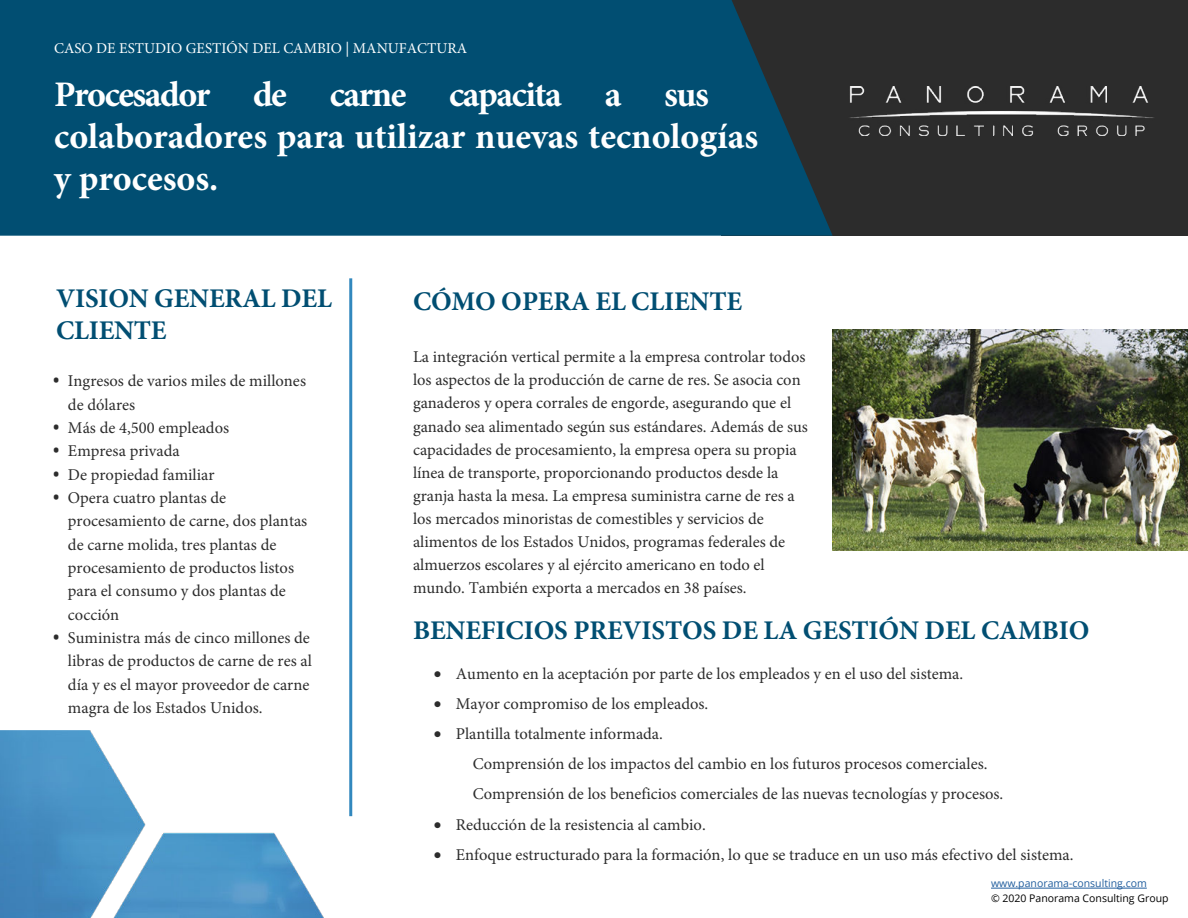
<style>
.page{position:relative;width:1188px;height:918px;background:#fff}
.page>*{position:absolute;margin:0;border:0;box-sizing:border-box;transform-origin:0 0}
.t1{font:700 36px/42px "Minion Pro";color:#fff}
.t2{font:700 27px/32.4px "Minion Pro";letter-spacing:-.005em;color:#014e72}
.t3{font:16.5px/23.1px "Minion Pro";color:#2c2c2c}
.t4{font:15px "Minion Pro";color:#fff}
.t5{font:10.5px "Open Sans";color:#000}
.t6{font:10.5px "Open Sans";color:#215e9e}
.s1{font-family:"Open Sans";font-weight:700}
</style>
<div class="page">
<hr style="left:991px;top:888px;width:156px;height:1px;background:#215e9e">
<div style="left:721px;top:0;width:467px;height:236px;background:#2c2c2c"></div>
<img style="left:849px;top:87px;width:305px;height:49px">
<div style="left:0;top:0;width:833px;height:236px;background:#014e72"></div>
<hr style="left:349px;top:278px;width:3px;height:538px;background:#3288be">
<img style="left:0;top:731px;width:324px;height:187px">
<img style="left:833px;top:330px;width:355px;height:220px">
<p class="t4" style="left:54px;top:38px;width:414px">CASO DE ESTUDIO GESTIÓN DEL CAMBIO | MANUFACTURA</p>
<h1 class="t1" style="left:54px;top:73px;width:706px">Procesador de carne capacita a sus colaboradores para utilizar nuevas tecnologías y procesos.</h1>
<h2 class="t2" style="left:56px;top:282px;width:277px">VISION GENERAL DEL<br>CLIENTE</h2>
<h2 class="t2" style="left:413px;top:285px;width:331px">CÓMO OPERA EL CLIENTE</h2>
<p class="t3" style="left:413px;top:346px;width:396px">La integración vertical permite a la empresa controlar todos los aspectos de la producción de carne de res. Se asocia con ganaderos y opera corrales de engorde, asegurando que el ganado sea alimentado según sus estándares. Además de sus capacidades de procesamiento, la empresa opera su propia línea de transporte, proporcionando productos desde la granja hasta la mesa. La empresa suministra carne de res a los mercados minoristas de comestibles y servicios de alimentos de los Estados Unidos, programas federales de almuerzos escolares y al ejército americano en todo el mundo. También exporta a mercados en 38 países.</p>
<p class="t3" style="left:68px;top:370px;width:240px;text-indent:-15px"><span class="s1">•</span> Ingresos de varios miles de millones de dólares</p>
<p class="t3" style="left:53px;top:416px;width:177px"><span class="s1">•</span> Más de 4,500 empleados</p>
<p class="t3" style="left:53px;top:440px;width:128px"><span class="s1">•</span> Empresa privada</p>
<p class="t3" style="left:53px;top:463px;width:163px"><span class="s1">•</span> De propiedad familiar</p>
<p class="t3" style="left:68px;top:486px;width:241px;text-indent:-15px"><span class="s1">•</span> Opera cuatro plantas de procesamiento de carne, dos plantas de carne molida, tres plantas de procesamiento de productos listos para el consumo y dos plantas de cocción</p>
<p class="t3" style="left:68px;top:626px;width:245px;text-indent:-15px"><span class="s1">•</span> Suministra más de cinco millones de libras de productos de carne de res al día y es el mayor proveedor de carne magra de los Estados Unidos.</p>
<h2 class="t2" style="left:413px;top:613px;width:678px">BENEFICIOS PREVISTOS DE LA GESTIÓN DEL CAMBIO</h2>
<p class="t3" style="left:434px;top:662px;width:531px">• Aumento en la aceptación por parte de los empleados y en el uso del sistema.</p>
<p class="t3" style="left:434px;top:692px;width:276px">• Mayor compromiso de los empleados.</p>
<p class="t3" style="left:473px;top:719px;width:532px;line-height:30.2px;text-indent:-39px">• Plantilla totalmente informada.<br>Comprensión de los impactos del cambio en los futuros procesos comerciales.<br>Comprensión de los beneficios comerciales de las nuevas tecnologías y procesos.</p>
<p class="t3" style="left:434px;top:813px;width:273px">• Reducción de la resistencia al cambio.</p>
<p class="t3" style="left:434px;top:843px;width:641px">• Enfoque estructurado para la formación, lo que se traduce en un uso más efectivo del sistema.</p>
<p class="t6" style="left:991px;top:879px;width:157px">www.panorama-consulting.com</p>
<p class="t5" style="left:991px;top:894px;width:179px">© 2020 Panorama Consulting Group</p>
</div>
